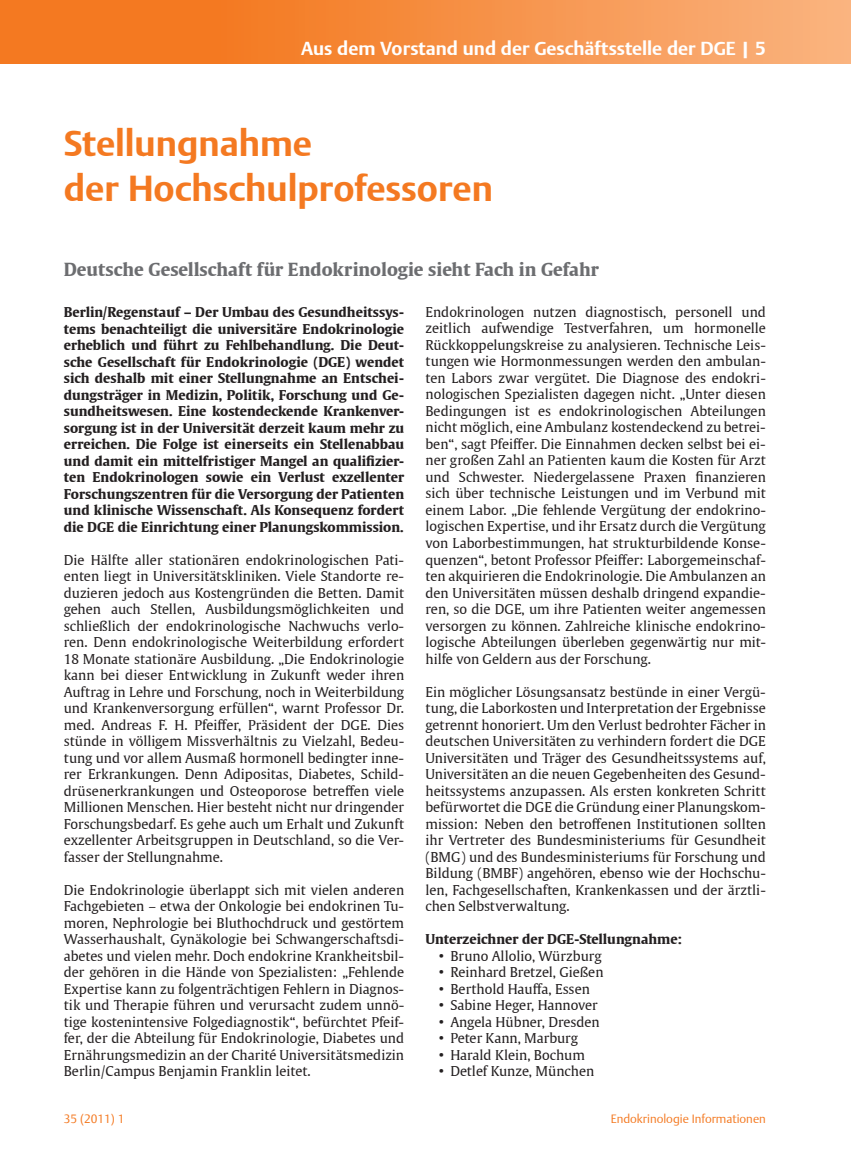
<style>
.page{position:relative;width:851px;height:1170px;background:#fff}
.page>*{position:absolute;margin:0;border:0;box-sizing:border-box;transform-origin:0 0}
.t1{font:700 36px/45px "Thieme Argo 2008";color:#f47921}
.t2{font:700 18.75px "Thieme Argo 2008";color:#fff}
.t3{font:700 18px "Thieme Gulliver 2008";color:#6c6d70}
.t4{font:13.5px/16.5px "Thieme Gulliver 2008";color:#231f20;text-align:justify}
.t5{font:700 13.5px/16.5px "Thieme Gulliver 2008";color:#231f20;text-align:justify}
.t6{font:300 12px "Thieme Argo 2008";color:#f47921}
</style>
<div class="page">
<svg style="left:0;top:0;width:850px;height:64px;background:#f68e43"></svg>
<h2 class="t2" style="left:301px;top:36px;width:466px">Aus dem Vorstand und der Geschäftsstelle der DGE | 5</h2>
<h1 class="t1" style="left:64px;top:120px;width:431px">Stellungnahme<br>der Hochschulprofessoren</h1>
<h3 class="t3" style="left:64px;top:254px;width:536px">Deutsche Gesellschaft für Endokrinologie sieht Fach in Gefahr</h3>
<p class="t5" style="left:64px;top:303px;width:342px">Berlin/Regenstauf – Der Umbau des Gesundheitssys&shy;tems benachteiligt die universitäre Endokrinologie erheblich und führt zu Fehlbehandlung. Die Deut&shy;sche Gesellschaft für Endokrinologie (DGE) wendet sich deshalb mit einer Stellungnahme an Entschei&shy;dungsträger in Medizin, Politik, Forschung und Ge&shy;sundheitswesen. Eine kostendeckende Krankenver&shy;sorgung ist in der Universität derzeit kaum mehr zu erreichen. Die Folge ist einerseits ein Stellenabbau und damit ein mittelfristiger Mangel an qualifizier&shy;ten Endokrinologen sowie ein Verlust exzellenter Forschungszentren für die Versorgung der Patienten und klinische Wissenschaft. Als Konsequenz fordert die DGE die Einrichtung einer Planungskommission.</p>
<p class="t4" style="left:64px;top:551px;width:342px">Die Hälfte aller stationären endokrinologischen Pati&shy;enten liegt in Universitätskliniken. Viele Standorte re&shy;duzieren jedoch aus Kostengründen die Betten. Damit gehen auch Stellen, Ausbildungsmöglichkeiten und schließlich der endokrinologische Nachwuchs verlo&shy;ren. Denn endokrinologische Weiterbildung erfordert 18 Monate stationäre Ausbildung. „Die Endokrinologie kann bei dieser Entwicklung in Zukunft weder ihren Auftrag in Lehre und Forschung, noch in Weiterbildung und Krankenversorgung erfüllen“, warnt Professor Dr. med. Andreas F. H. Pfeiffer, Präsident der DGE. Dies stünde in völligem Missverhältnis zu Vielzahl, Bedeu&shy;tung und vor allem Ausmaß hormonell bedingter inne&shy;rer Erkrankungen. Denn Adipositas, Diabetes, Schild&shy;drüsenerkrankungen und Osteoporose betreffen viele Millionen Menschen. Hier besteht nicht nur dringender Forschungsbedarf. Es gehe auch um Erhalt und Zukunft exzellenter Arbeitsgruppen in Deutschland, so die Ver&shy;fasser der Stellungnahme.</p>
<p class="t4" style="left:64px;top:880px;width:342px">Die Endokrinologie überlappt sich mit vielen anderen Fachgebieten – etwa der Onkologie bei endokrinen Tu&shy;moren, Nephrologie bei Bluthochdruck und gestörtem Wasserhaushalt, Gynäkologie bei Schwangerschaftsdi&shy;abetes und vielen mehr. Doch endokrine Krankheitsbil&shy;der gehören in die Hände von Spezialisten: „Fehlende Expertise kann zu folgenträchtigen Fehlern in Diagnos&shy;tik und Therapie führen und verursacht zudem unnö&shy;tige kostenintensive Folgediagnostik“, befürchtet Pfeif&shy;fer, der die Abteilung für Endokrinologie, Diabetes und Ernährungsmedizin an der Charité Universitätsmedizin Berlin/Campus Benjamin Franklin leitet.</p>
<p class="t4" style="left:425px;top:303px;width:342px">Endokrinologen nutzen diagnostisch, personell und zeitlich aufwendige Testverfahren, um hormonelle Rückkoppelungskreise zu analysieren. Technische Leis&shy;tungen wie Hormonmessungen werden den ambulan&shy;ten Labors zwar vergütet. Die Diagnose des endokri&shy;nologischen Spezialisten dagegen nicht. „Unter diesen Bedingungen ist es endokrinologischen Abteilungen nicht möglich, eine Ambulanz kostendeckend zu betrei&shy;ben“, sagt Pfeiffer. Die Einnahmen decken selbst bei ei&shy;ner großen Zahl an Patienten kaum die Kosten für Arzt und Schwester. Niedergelassene Praxen finanzieren sich über technische Leistungen und im Verbund mit einem Labor. „Die fehlende Vergütung der endokrino&shy;logischen Expertise, und ihr Ersatz durch die Vergütung von Laborbestimmungen, hat strukturbildende Konse&shy;quenzen“, betont Professor Pfeiffer: Laborgemeinschaf&shy;ten akquirieren die Endokrinologie. Die Ambulanzen an den Universitäten müssen deshalb dringend expandie&shy;ren, so die DGE, um ihre Patienten weiter angemessen versorgen zu können. Zahlreiche klinische endokrino&shy;logische Abteilungen überleben gegenwärtig nur mit&shy;hilfe von Geldern aus der Forschung.</p>
<p class="t4" style="left:425px;top:682px;width:342px">Ein möglicher Lösungsansatz bestünde in einer Vergü&shy;tung, die Laborkosten und Interpretation der Ergebnisse getrennt honoriert. Um den Verlust bedrohter Fächer in deutschen Universitäten zu verhindern fordert die DGE Universitäten und Träger des Gesundheitssystems auf, Universitäten an die neuen Gegebenheiten des Gesund&shy;heitssystems anzupassen. Als ersten konkreten Schritt befürwortet die DGE die Gründung einer Planungskom&shy;mission: Neben den betroffenen Institutionen sollten ihr Vertreter des Bundesministeriums für Gesundheit (BMG) und des Bundesministeriums für Forschung und Bildung (BMBF) angehören, ebenso wie der Hochschu&shy;len, Fachgesellschaften, Krankenkassen und der ärztli&shy;chen Selbstverwaltung.</p>
<p class="t5" style="left:425px;top:930px;width:258px">Unterzeichner der DGE-Stellungnahme:</p>
<p class="t4" style="left:439px;top:946px;width:164px">• Bruno Allolio, Würzburg</p>
<p class="t4" style="left:439px;top:963px;width:166px">• Reinhard Bretzel, Gießen</p>
<p class="t4" style="left:439px;top:979px;width:152px">• Berthold Hauffa, Essen</p>
<p class="t4" style="left:439px;top:996px;width:160px">• Sabine Heger, Hannover</p>
<p class="t4" style="left:439px;top:1012px;width:162px">• Angela Hübner, Dresden</p>
<p class="t4" style="left:439px;top:1029px;width:141px">• Peter Kann, Marburg</p>
<p class="t4" style="left:439px;top:1045px;width:147px">• Harald Klein, Bochum</p>
<p class="t4" style="left:439px;top:1062px;width:157px">• Detlef Kunze, München</p>
<p class="t6" style="left:64px;top:1110px;width:62px">35 (2011) 1</p>
<p class="t6" style="left:610px;top:1110px;width:157px">Endokrinologie Informationen</p>
</div>
